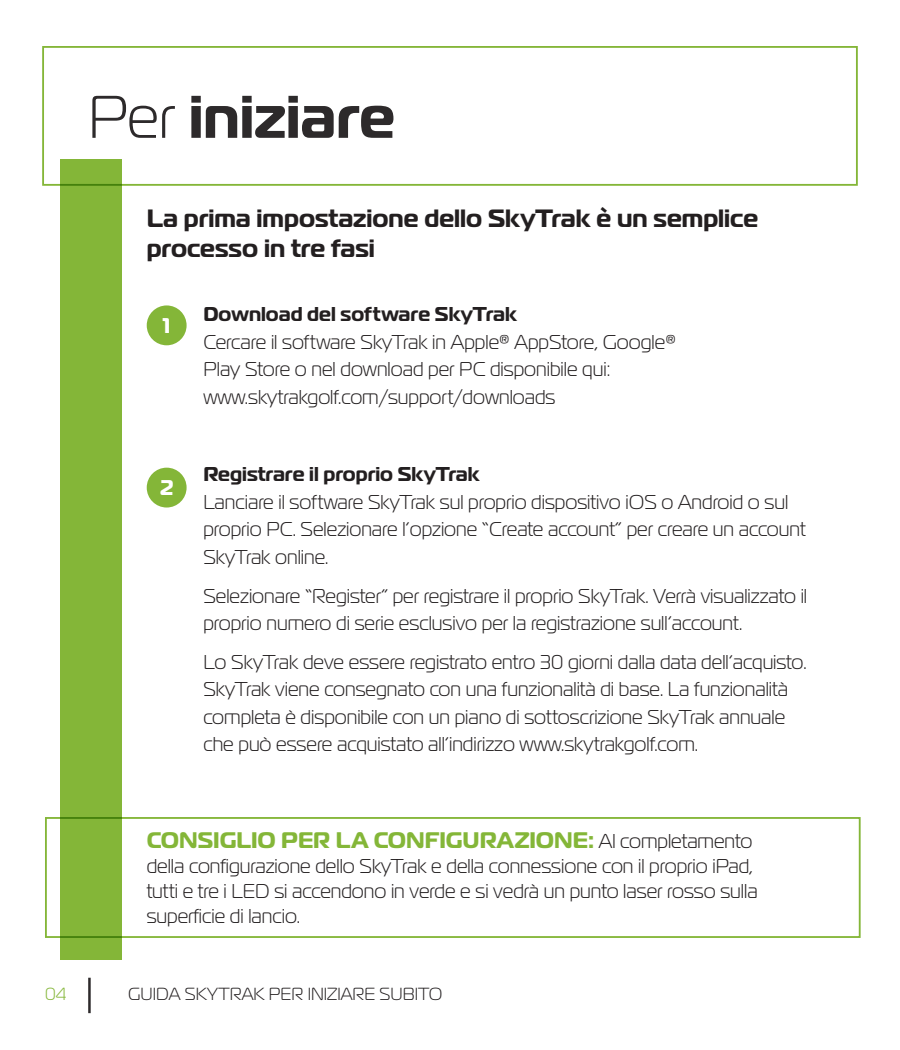
<style>
.page{position:relative;width:900px;height:1050px;background:#fff}
.page>*{position:absolute;margin:0;border:0;box-sizing:border-box;transform-origin:0 0}
.Big_Title{font:700 60px "Magistral";color:#2d2a2b}
.t1{font:700 25px/30px "Magistral";color:#231f20}
.t2{font:700 22.5px "Magistral";color:#84b638}
.t3{font:700 21.25px "Magistral";color:#fff}
.t4{font:300 20px/27.5px "Magistral";color:#231f20}
.t5{font:300 17.5px "Magistral";color:#231f20}
.t6{font:300 17.5px "Magistral";color:#84b638}
.s1{font-weight:300}
.s2{font-weight:700}
.s3{font-weight:300;font-size:20px;color:#231f20}
</style>
<div class="page">
<div style="left:147px;top:468px;width:40px;height:39px;background:#84b638;border-radius:50%"></div>
<div style="left:147px;top:305px;width:40px;height:40px;background:#84b638;border-radius:50%"></div>
<div style="left:42px;top:46px;width:816px;height:140px;border:2px solid #84b638"></div>
<div style="left:45px;top:817px;width:816px;height:121px;border:2px solid #84b638"></div>
<hr style="left:88px;top:978px;width:3px;height:35px;background:#2d2a2b">
<div style="left:60px;top:160px;width:61px;height:800px;background:#84b638"></div>
<p class="Big_Title" style="left:88px;top:75px;width:308px"><span class="s1">Per</span> iniziare</p>
<p class="t1" style="left:147px;top:203px;width:613px">La prima impostazione dello SkyTrak è un semplice processo in tre fasi</p>
<p class="t3" style="left:163px;top:311px;width:9px">1</p>
<p class="t3" style="left:160px;top:473px;width:15px">2</p>
<p class="t4" style="left:203px;top:300px;width:474px"><span class="s2">Download del software SkyTrak<br></span>Cercare il software SkyTrak in Apple® AppStore, Google® Play Store o nel download per PC disponibile qui: www.skytrakgolf.com/support/downloads</p>
<p class="t4" style="left:203px;top:460px;width:604px"><span class="s2">Registrare il proprio SkyTrak<br></span>Lanciare il software SkyTrak sul proprio dispositivo iOS o Android o sul proprio PC. Selezionare l’opzione “Create account” per creare un account SkyTrak online.</p>
<p class="t4" style="left:203px;top:581px;width:605px">Selezionare “Register” per registrare il proprio SkyTrak. Verrà visualizzato il proprio numero di serie esclusivo per la registrazione sull’account.</p>
<p class="t4" style="left:203px;top:648px;width:605px">Lo SkyTrak deve essere registrato entro 30 giorni dalla data dell’acquisto.<br>SkyTrak viene consegnato con una funzionalità di base. La funzionalità completa è disponibile con un piano di sottoscrizione SkyTrak annuale che può essere acquistato all’indirizzo www.skytrakgolf.com.</p>
<p class="t2" style="left:147px;top:824px;width:607px">CONSIGLIO PER LA CONFIGURAZIONE: <span class="s3">Al completamento</span></p>
<p class="t4" style="left:147px;top:853px;width:612px;line-height:25px">della configurazione dello SkyTrak e della connessione con il proprio iPad, tutti e tre i LED si accendono in verde e si vedrà un punto laser rosso sulla superficie di lancio.</p>
<p class="t6" style="left:45px;top:983px;width:23px">04</p>
<p class="t5" style="left:128px;top:983px;width:316px">GUIDA SKYTRAK PER INIZIARE SUBITO</p>
</div>
